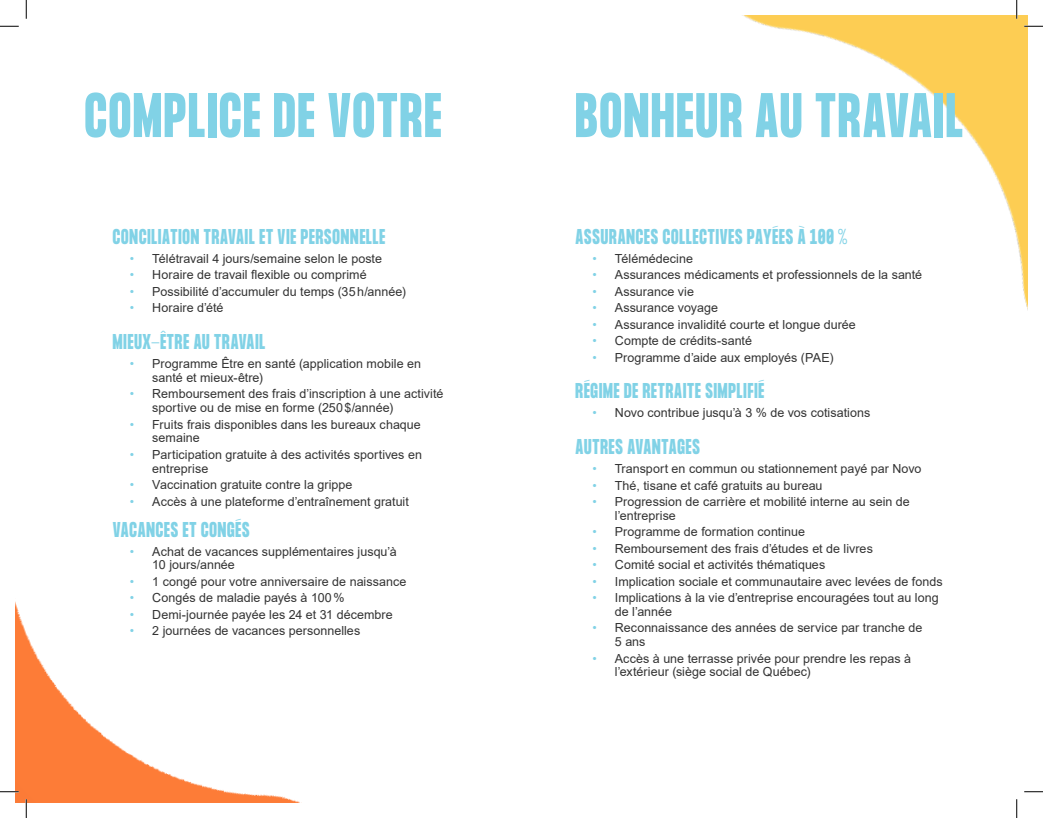
<style>
.page{position:relative;width:1043px;height:818px;background:#fff}
.page>*{position:absolute;margin:0;border:0;box-sizing:border-box;transform-origin:0 0}
.t1{font:700 55px "Formula Condensed";letter-spacing:.045em;color:#81d2e6}
.t2{font:700 18.75px "Formula Condensed";letter-spacing:.05em;color:#81d2e6}
.t3{font:12.5px/13.8px "Arial";letter-spacing:.005em;color:#333}
.s1{color:#81d2e6}
</style>
<div class="page">
<img style="left:742px;top:15px;width:286px;height:295px">
<img style="left:15px;top:601px;width:285px;height:201px">
<svg style="left:0;top:25px;width:19px;height:2px"></svg>
<svg style="left:1024px;top:25px;width:18px;height:2px"></svg>
<svg style="left:0;top:790px;width:19px;height:2px"></svg>
<svg style="left:1024px;top:791px;width:18px;height:1px"></svg>
<svg style="left:25px;top:0;width:2px;height:19px"></svg>
<svg style="left:25px;top:799px;width:2px;height:19px"></svg>
<svg style="left:1015px;top:0;width:2px;height:19px"></svg>
<svg style="left:1016px;top:799px;width:1px;height:19px"></svg>
<p class="t1" style="left:85px;top:82px;width:358px">COMPLICE DE VOTRE</p>
<h2 class="t2" style="left:113px;top:225px;width:274px">CONCILIATION TRAVAIL ET VIE PERSONNELLE</h2>
<p class="t3" style="left:130px;top:251px;width:254px"><span class="s1">•</span> Télétravail 4 jours/semaine selon le poste</p>
<p class="t3" style="left:130px;top:268px;width:238px"><span class="s1">•</span> Horaire de travail flexible ou comprimé</p>
<p class="t3" style="left:130px;top:284px;width:278px"><span class="s1">•</span> Possibilité d’accumuler du temps (35h/année)</p>
<p class="t3" style="left:130px;top:301px;width:95px"><span class="s1">•</span> Horaire d’été</p>
<h2 class="t2" style="left:113px;top:330px;width:154px">MIEUX-ÊTRE AU TRAVAIL</h2>
<p class="t3" style="left:152px;top:357px;width:270px;text-indent:-22px"><span class="s1">•</span> Programme Être en santé (application mobile en santé et mieux-être)</p>
<p class="t3" style="left:152px;top:387px;width:292px;text-indent:-22px"><span class="s1">•</span> Remboursement des frais d’inscription à une activité sportive ou de mise en forme (250$/année)</p>
<p class="t3" style="left:152px;top:417px;width:270px;text-indent:-22px"><span class="s1">•</span> Fruits frais disponibles dans les bureaux chaque semaine</p>
<p class="t3" style="left:152px;top:447px;width:271px;text-indent:-22px"><span class="s1">•</span> Participation gratuite à des activités sportives en entreprise</p>
<p class="t3" style="left:130px;top:477px;width:224px"><span class="s1">•</span> Vaccination gratuite contre la grippe</p>
<p class="t3" style="left:130px;top:494px;width:280px"><span class="s1">•</span> Accès à une plateforme d’entraînement gratuit</p>
<h2 class="t2" style="left:113px;top:518px;width:138px">VACANCES ET CONGÉS</h2>
<p class="t3" style="left:152px;top:544px;width:246px;text-indent:-22px"><span class="s1">•</span> Achat de vacances supplémentaires jusqu’à<br>10 jours/année</p>
<p class="t3" style="left:130px;top:574px;width:278px"><span class="s1">•</span> 1 congé pour votre anniversaire de naissance</p>
<p class="t3" style="left:130px;top:591px;width:216px"><span class="s1">•</span> Congés de maladie payés à 100%</p>
<p class="t3" style="left:130px;top:607px;width:264px"><span class="s1">•</span> Demi-journée payée les 24 et 31 décembre</p>
<p class="t3" style="left:130px;top:624px;width:232px"><span class="s1">•</span> 2 journées de vacances personnelles</p>
<p class="t1" style="left:575px;top:82px;width:389px">BONHEUR AU TRAVAIL</p>
<h2 class="t2" style="left:575px;top:225px;width:273px">ASSURANCES COLLECTIVES PAYÉES À 100 %</h2>
<p class="t3" style="left:592px;top:251px;width:102px"><span class="s1">•</span> Télémédecine</p>
<p class="t3" style="left:592px;top:268px;width:331px"><span class="s1">•</span> Assurances médicaments et professionnels de la santé</p>
<p class="t3" style="left:592px;top:284px;width:103px"><span class="s1">•</span> Assurance vie</p>
<p class="t3" style="left:592px;top:301px;width:127px"><span class="s1">•</span> Assurance voyage</p>
<p class="t3" style="left:592px;top:317px;width:265px"><span class="s1">•</span> Assurance invalidité courte et longue durée</p>
<p class="t3" style="left:592px;top:334px;width:161px"><span class="s1">•</span> Compte de crédits-santé</p>
<p class="t3" style="left:592px;top:350px;width:243px"><span class="s1">•</span> Programme d’aide aux employés (PAE)</p>
<h2 class="t2" style="left:575px;top:380px;width:190px">RÉGIME DE RETRAITE SIMPLIFIÉ</h2>
<p class="t3" style="left:592px;top:406px;width:279px"><span class="s1">•</span> Novo contribue jusqu’à 3 % de vos cotisations</p>
<h2 class="t2" style="left:575px;top:435px;width:126px">AUTRES AVANTAGES</h2>
<p class="t3" style="left:592px;top:462px;width:330px"><span class="s1">•</span> Transport en commun ou stationnement payé par Novo</p>
<p class="t3" style="left:592px;top:478px;width:232px"><span class="s1">•</span> Thé, tisane et café gratuits au bureau</p>
<p class="t3" style="left:615px;top:495px;width:296px;text-indent:-22px"><span class="s1">•</span> Progression de carrière et mobilité interne au sein de l’entreprise</p>
<p class="t3" style="left:592px;top:525px;width:214px"><span class="s1">•</span> Programme de formation continue</p>
<p class="t3" style="left:592px;top:541px;width:282px"><span class="s1">•</span> Remboursement des frais d’études et de livres</p>
<p class="t3" style="left:592px;top:558px;width:234px"><span class="s1">•</span> Comité social et activités thématiques</p>
<p class="t3" style="left:592px;top:574px;width:352px"><span class="s1">•</span> Implication sociale et communautaire avec levées de fonds</p>
<p class="t3" style="left:615px;top:591px;width:325px;text-indent:-22px"><span class="s1">•</span> Implications à la vie d’entreprise encouragées tout au long de l’année</p>
<p class="t3" style="left:615px;top:621px;width:309px;text-indent:-22px"><span class="s1">•</span> Reconnaissance des années de service par tranche de<br>5 ans</p>
<p class="t3" style="left:615px;top:651px;width:298px;text-indent:-22px"><span class="s1">•</span> Accès à une terrasse privée pour prendre les repas à l’extérieur (siège social de Québec)</p>
</div>
